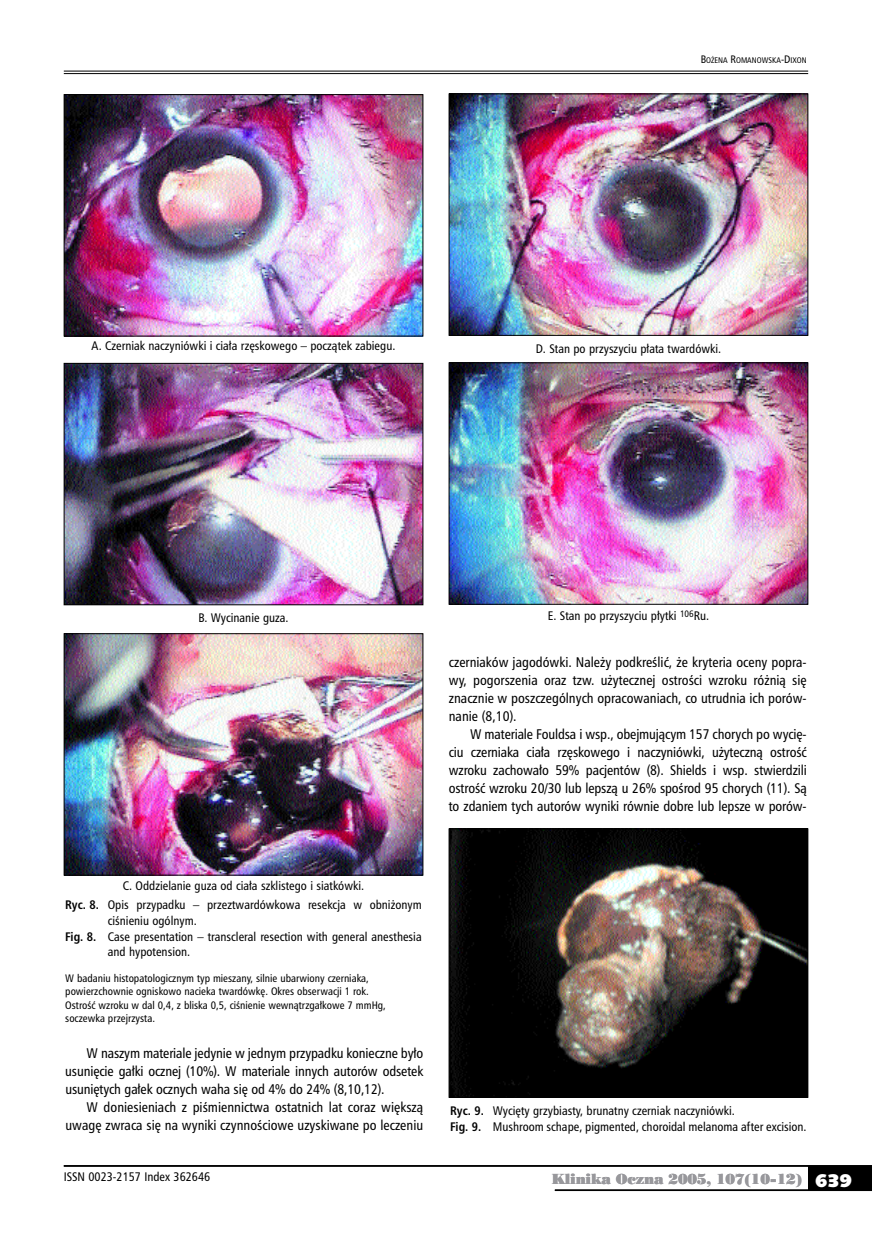
<style>
.page{position:relative;width:872px;height:1234px;background:#fff}
.page>*{position:absolute;margin:0;border:0;box-sizing:border-box;transform-origin:0 0}
.t1{font:13.5px/18px "Humnst 777 Cn PL";color:#000;text-align:justify}
.t2{font:13.5px "Poster Bodoni PL";letter-spacing:-.015em;color:#98989c}
.t3{font:12px/15.8px "Humnst 777 Cn PL";color:#000}
.t4{font:10.5px/13.5px "Humnst 777 Cn PL";color:#000}
.t5{font:7.8px "Humnst 777 Cn PL";color:#000}
.s1{font-size:10.5px}
.s2{font-size:7.5px}
.s3{font-weight:700}
.s4{font-family:"Humanst 531 U Blk PL";font-size:18px;color:#fff}
</style>
<div class="page">
<hr style="left:64px;top:71px;width:744px;height:1px;background:#000">
<hr style="left:64px;top:73px;width:744px;height:1px;background:#000">
<div style="left:808px;top:1165px;width:64px;height:25px;background:#000"></div>
<hr style="left:64px;top:1164px;width:808px;height:2px;background:#000">
<hr style="left:555px;top:1189px;width:317px;height:1px;background:#000">
<img style="left:66px;top:96px;width:355px;height:238px">
<div style="left:64px;top:94px;width:359px;height:242px;border:1px solid #000"></div>
<img style="left:66px;top:635px;width:355px;height:238px">
<div style="left:64px;top:633px;width:359px;height:242px;border:1px solid #000"></div>
<img style="left:451px;top:96px;width:355px;height:237px">
<div style="left:449px;top:94px;width:359px;height:241px;border:1px solid #000"></div>
<img style="left:451px;top:364px;width:355px;height:238px">
<div style="left:449px;top:362px;width:359px;height:242px;border:1px solid #000"></div>
<img style="left:66px;top:365px;width:355px;height:238px">
<div style="left:64px;top:363px;width:359px;height:242px;border:1px solid #000"></div>
<img style="left:451px;top:830px;width:355px;height:265px">
<div style="left:449px;top:828px;width:359px;height:269px;border:1px solid #000"></div>
<p class="t5" style="left:700px;top:55px;width:107px"><span class="s1">B</span>O<span class="s2">Ż</span>ENA <span class="s1">R</span>OMANOWSKA<span class="s1">-D</span>IXON</p>
<p class="t3" style="left:91px;top:337px;width:305px">A. Czerniak naczyniówki i ciała rzęskowego – początek zabiegu.</p>
<p class="t3" style="left:535px;top:340px;width:187px">D. Stan po przyszyciu płata twardówki.</p>
<p class="t3" style="left:198px;top:609px;width:92px">B. Wycinanie guza.</p>
<p class="t3" style="left:548px;top:607px;width:163px">E. Stan po przyszyciu płytki <sup>106</sup>Ru.</p>
<p class="t1" style="left:449px;top:652px;width:359px">czerniaków jagodówki. Należy podkreślić, że kryteria oceny popra&shy;wy, pogorszenia oraz tzw. użytecznej ostrości wzroku różnią się znacznie w poszczególnych opracowaniach, co utrudnia ich porów&shy;nanie (8,10).</p>
<p class="t1" style="left:449px;top:724px;width:359px;text-indent:21px">W materiale Fouldsa i wsp., obejmującym 157 chorych po wycię&shy;ciu czerniaka ciała rzęskowego i naczyniówki, użyteczną ostrość wzroku zachowało 59% pacjentów (8). Shields i wsp. stwierdzili ostrość wzroku 20/30 lub lepszą u 26% spośrod 95 chorych (11). Są to zdaniem tych autorów wyniki równie dobre lub lepsze w porów-</p>
<p class="t3" style="left:123px;top:877px;width:243px">C. Oddzielanie guza od ciała szklistego i siatkówki.</p>
<p class="t3" style="left:65px;top:896px;width:358px"><span class="s3">Ryc. 8.</span> Opis przypadku – przeztwardówkowa resekcja w obniżonym</p>
<p class="t3" style="left:108px;top:912px;width:90px">ciśnieniu ogólnym.</p>
<p class="t3" style="left:65px;top:928px;width:358px"><span class="s3">Fig. 8.</span> Case presentation – transcleral resection with general anesthesia</p>
<p class="t3" style="left:108px;top:943px;width:84px">and hypotension.</p>
<p class="t4" style="left:65px;top:970px;width:322px">W badaniu histopatologicznym typ mieszany, silnie ubarwiony czerniaka, powierzchownie ogniskowo nacieka twardówkę. Okres obserwacji 1 rok.<br>Ostrość wzroku w dal 0,4, z bliska 0,5, ciśnienie wewnątrzgałkowe 7 mmHg, soczewka przejrzysta.</p>
<p class="t1" style="left:65px;top:1043px;width:359px;text-indent:21px">W naszym materiale jedynie w jednym przypadku konieczne było usunięcie gałki ocznej (10%). W materiale innych autorów odsetek usuniętych gałek ocznych waha się od 4% do 24% (8,10,12).</p>
<p class="t1" style="left:65px;top:1097px;width:359px;text-align:right">W doniesieniach z piśmiennictwa ostatnich lat coraz większą uwagę zwraca się na wyniki czynnościowe uzyskiwane po leczeniu</p>
<p class="t3" style="left:64px;top:1168px;width:148px">ISSN 0023-2157 Index 362646</p>
<p class="t3" style="left:450px;top:1102px;width:358px"><span class="s3">Ryc. 9.</span> Wycięty grzybiasty, brunatny czerniak naczyniówki.<br><span class="s3">Fig. 9.</span> Mushroom schape, pigmented, choroidal melanoma after excision.</p>
<p class="t2" style="left:552px;top:1169px;width:302px">Klinika Oczna 2005, 107(10-12) <span class="s4">639</span></p>
</div>
